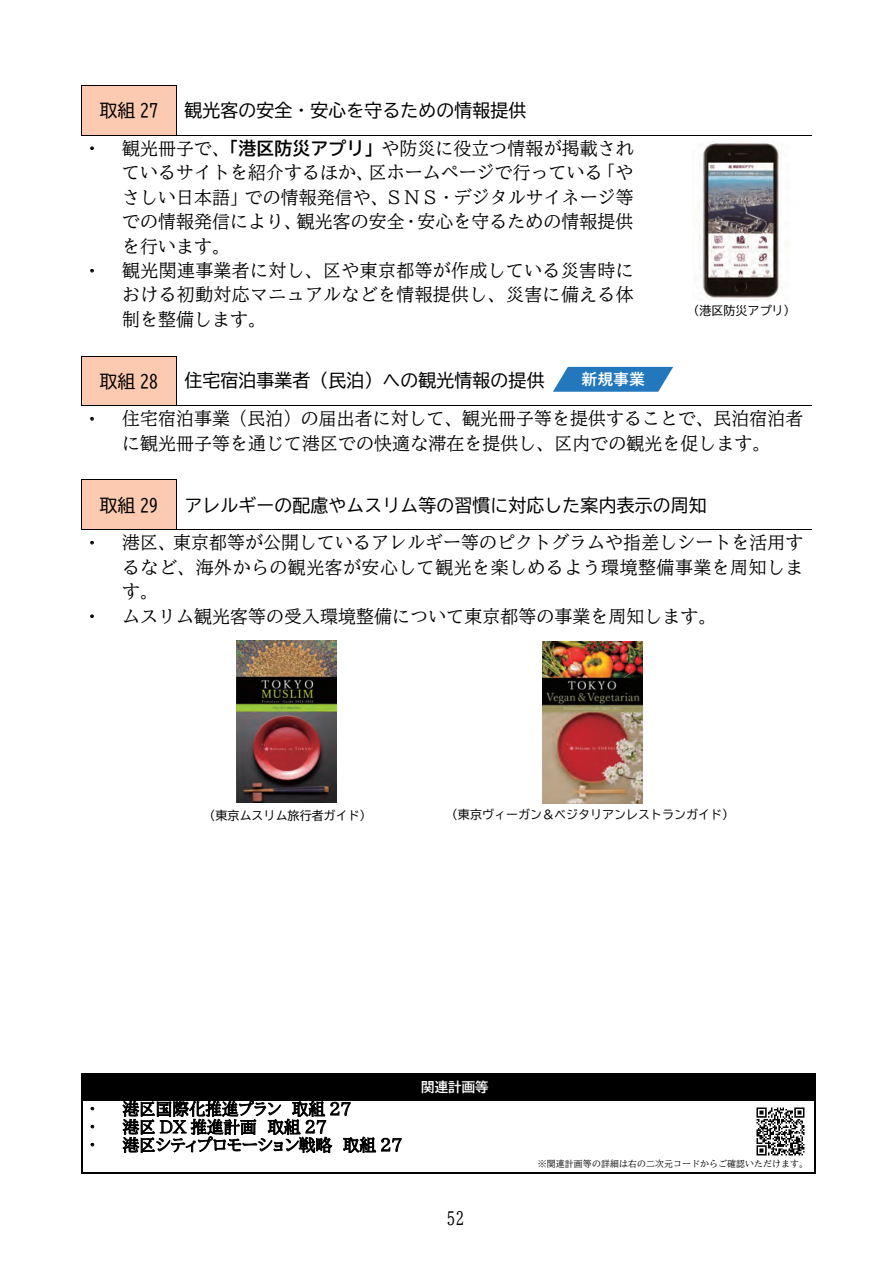
<style>
.page{position:relative;width:893px;height:1263px;background:#fff}
.page>*{position:absolute;margin:0;border:0;box-sizing:border-box;transform-origin:0 0}
.t1{font:17.85px/24.5px "BIZ UD Mincho Medium";letter-spacing:.01em;color:#000}
.t2{font:17.85px "BIZ UD Gothic";letter-spacing:.01em;color:#000}
.t3{font:16.5px/18px "BIZ UDP Mincho Medium";letter-spacing:.005em;color:#000}
.t4{font:700 15.75px "Yu Gothic";color:#fff}
.t5{font:13.35px "BIZ UD Gothic Bold";letter-spacing:.01em;color:#fff}
.t6{font:12px "BIZ UD Gothic";letter-spacing:.005em;color:#000}
.t7{font:8.85px "BIZ UD Mincho Medium";letter-spacing:.015em;color:#000}
.s1{font-family:"BIZ UD Gothic Bold"}
</style>
<div class="page">
<div style="left:82px;top:86px;width:94px;height:49px;background:#fccab0"></div>
<hr style="left:82px;top:85px;width:94px;height:1px;background:#000">
<hr style="left:81px;top:86px;width:1px;height:49px;background:#000">
<hr style="left:176px;top:86px;width:1px;height:49px;background:#000">
<hr style="left:82px;top:135px;width:94px;height:1px;background:#000">
<hr style="left:177px;top:135px;width:553px;height:1px;background:#000">
<hr style="left:730px;top:135px;width:82px;height:1px;background:#000">
<div style="left:82px;top:357px;width:94px;height:49px;background:#fccab0"></div>
<hr style="left:82px;top:356px;width:94px;height:1px;background:#000">
<hr style="left:81px;top:357px;width:1px;height:49px;background:#000">
<hr style="left:176px;top:357px;width:1px;height:49px;background:#000">
<hr style="left:82px;top:406px;width:94px;height:1px;background:#000">
<hr style="left:177px;top:406px;width:553px;height:1px;background:#000">
<hr style="left:730px;top:406px;width:82px;height:1px;background:#000">
<div style="left:82px;top:480px;width:94px;height:49px;background:#fccab0"></div>
<hr style="left:82px;top:480px;width:94px;height:1px;background:#000">
<hr style="left:81px;top:480px;width:1px;height:49px;background:#000">
<hr style="left:176px;top:480px;width:1px;height:49px;background:#000">
<hr style="left:82px;top:529px;width:94px;height:1px;background:#000">
<hr style="left:177px;top:529px;width:553px;height:1px;background:#000">
<hr style="left:730px;top:529px;width:82px;height:1px;background:#000">
<div style="left:82px;top:1074px;width:732px;height:25px;background:#000"></div>
<hr style="left:82px;top:1073px;width:733px;height:1px;background:#000">
<svg style="left:81px;top:1073px;width:1px;height:27px"></svg>
<hr style="left:82px;top:1099px;width:733px;height:1px;background:#000">
<svg style="left:815px;top:1073px;width:1px;height:27px"></svg>
<hr style="left:81px;top:1100px;width:1px;height:73px;background:#000">
<hr style="left:82px;top:1173px;width:733px;height:1px;background:#000">
<hr style="left:815px;top:1100px;width:1px;height:73px;background:#000">
<img style="left:700px;top:143px;width:90px;height:158px">
<img style="left:237px;top:641px;width:100px;height:161px">
<img style="left:543px;top:641px;width:100px;height:162px">
<svg style="left:553px;top:367px;width:120px;height:25px;background:#3e88c5"></svg>
<img style="left:756px;top:1107px;width:49px;height:49px">
<p class="t2" style="left:100px;top:102px;width:60px">取組 27</p>
<p class="t2" style="left:185px;top:102px;width:343px">観光客の安全・安心を守るための情報提供</p>
<p class="t1" style="left:122px;top:136px;width:513px">観光冊子で、<span class="s1">「港区防災アプリ」</span>や防災に役立つ情報が掲載されているサイトを紹介するほか、区ホームページで行っている「やさしい日本語」での情報発信や、ＳＮＳ・デジタルサイネージ等での情報発信により、観光客の安全・安心を守るための情報提供を行います。<br>観光関連事業者に対し、区や東京都等が作成している災害時における初動対応マニュアルなどを情報提供し、災害に備える体制を整備します。</p>
<p class="t6" style="left:687px;top:304px;width:110px">（港区防災アプリ）</p>
<p class="t4" style="left:581px;top:370px;width:65px">新規事業</p>
<p class="t2" style="left:100px;top:372px;width:60px">取組 28</p>
<p class="t2" style="left:185px;top:371px;width:361px">住宅宿泊事業者（民泊）への観光情報の提供</p>
<p class="t1" style="left:122px;top:406px;width:683px">住宅宿泊事業（民泊）の届出者に対して、観光冊子等を提供することで、民泊宿泊者に観光冊子等を通じて港区での快適な滞在を提供し、区内での観光を促します。</p>
<p class="t2" style="left:100px;top:496px;width:60px">取組 29</p>
<p class="t2" style="left:185px;top:496px;width:523px">アレルギーの配慮やムスリム等の習慣に対応した案内表示の周知</p>
<p class="t1" style="left:122px;top:530px;width:683px">港区、東京都等が公開しているアレルギー等のピクトグラムや指差しシートを活用するなど、海外からの観光客が安心して観光を楽しめるよう環境整備事業を周知します。<br>ムスリム観光客等の受入環境整備について東京都等の事業を周知します。</p>
<p class="t6" style="left:203px;top:809px;width:170px">（東京ムスリム旅行者ガイド）</p>
<p class="t6" style="left:446px;top:808px;width:290px">（東京ヴィーガン＆ベジタリアンレストランガイド）</p>
<p class="t3" style="left:123px;top:1100px;width:281px">港区国際化推進プラン 取組 27<br>港区 DX 推進計画 取組 27<br>港区シティプロモーション戦略 取組 27</p>
<p class="t5" style="left:421px;top:1080px;width:69px">関連計画等</p>
<p class="t1" style="left:447px;top:1206px;width:19px">52</p>
<p class="t7" style="left:538px;top:1159px;width:272px">※関連計画等の詳細は右の二次元コードからご確認いただけます。</p>
</div>
